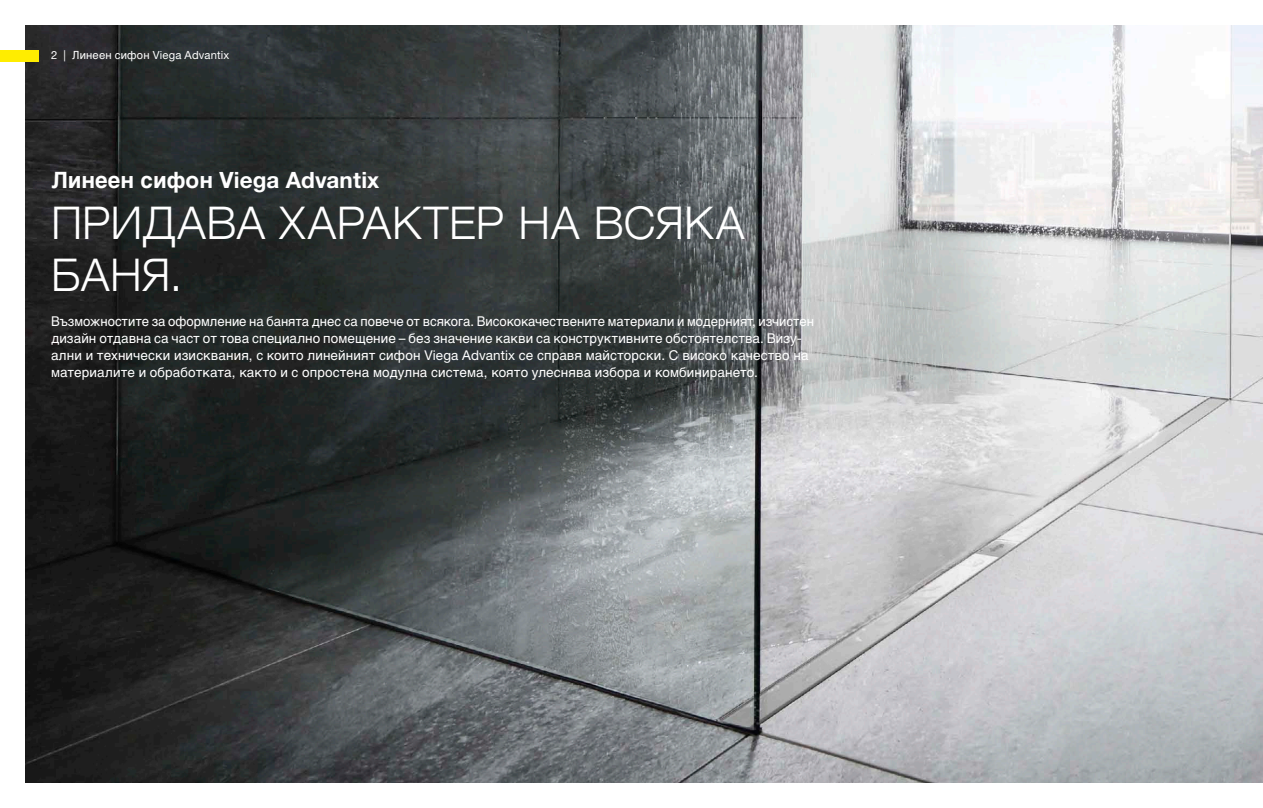
<style>
.page{position:relative;width:1263px;height:808px;background:#fff}
.page>*{position:absolute;margin:0;border:0;box-sizing:border-box;transform-origin:0 0}
.t1{font:300 45px/51.8px "Helvetica Neue";letter-spacing:.01em;color:#fff}
.t2{font:700 22.5px "Viega Helvetica Neue";color:#fff}
.t3{font:13.5px/17.2px "Viega Helvetica Neue";letter-spacing:.005em;color:#fff}
.t4{font:11.25px "Viega Helvetica Neue";letter-spacing:.015em;color:#fff}
</style>
<div class="page">
<img style="left:26px;top:26px;width:1237px;height:756px">
<div style="left:0;top:50px;width:38px;height:11px;background:#ffed00"></div>
<p class="t4" style="left:51px;top:48px;width:180px">2 | Линеен сифон Viega Advantix</p>
<h2 class="t2" style="left:51px;top:165px;width:330px">Линеен сифон Viega Advantix</h2>
<h1 class="t1" style="left:51px;top:195px;width:695px">Придава характер на всяка баня.</h1>
<p class="t3" style="left:51px;top:312px;width:764px">Възможностите за оформление на банята днес са повече от всякога. Висококачествените материали и модерният, изчистен дизайн отдавна са част от това специално помещение – без значение какви са конструктивните обстоятелства. Визу&shy;ални и технически изисквания, с които линейният сифон Viega Advantix се справя майсторски. С високо качество на материалите и обработката, както и с опростена модулна система, която улеснява избора и комбинирането.</p>
</div>
